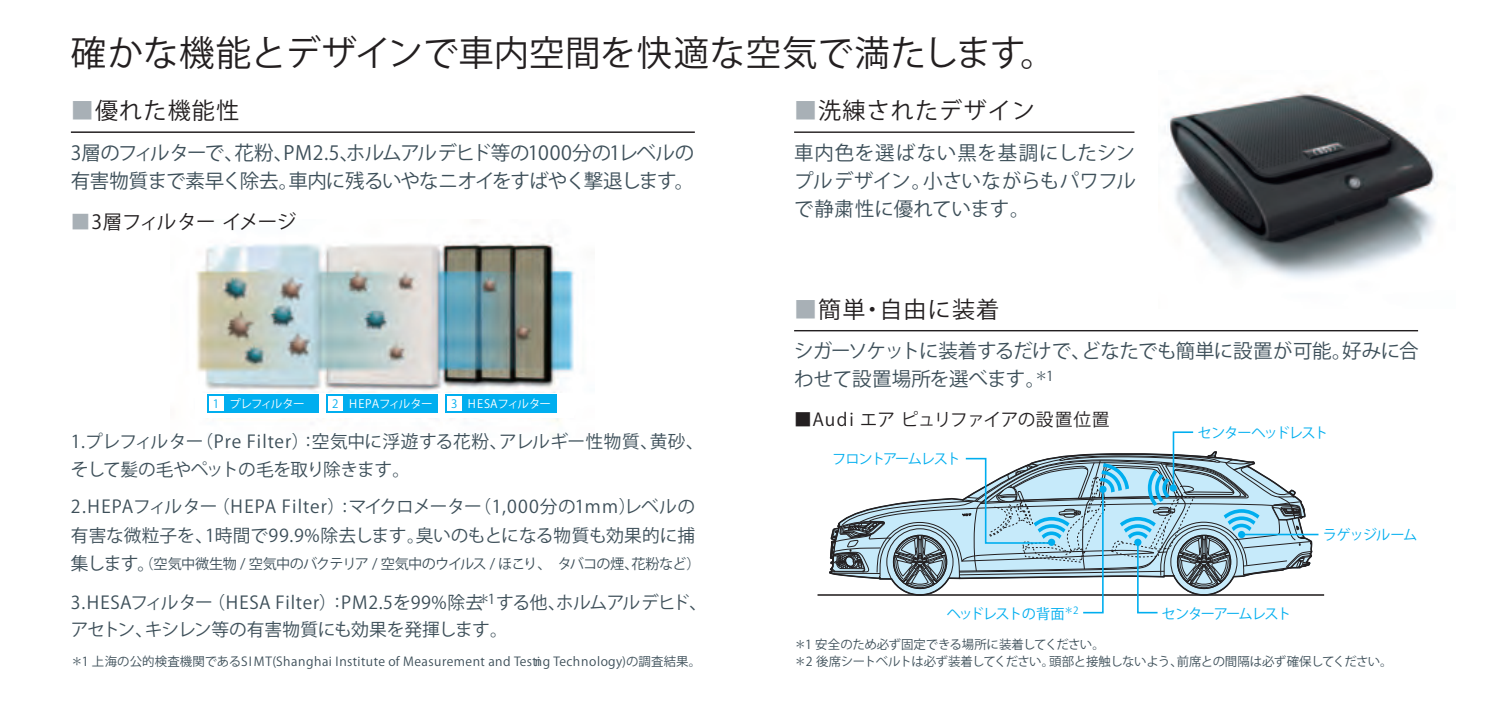
<style>
.page{position:relative;width:1489px;height:709px;background:#fff}
.page>*{position:absolute;margin:0;border:0;box-sizing:border-box;transform-origin:0 0}
.t1{font:35.5px "DFHS Gothic W7 MP RKSJ H";letter-spacing:.005em;color:#231f20}
.t2{font:23px "DFHS Gothic W7 MP RKSJ H";letter-spacing:.05em;color:#231f20}
.t3{font:19.5px/28.2px "DFHS Gothic W5 MP RKSJ H";letter-spacing:-.02em;color:#3d4f59}
.t4{font:19.5px "DFHS Gothic W7 MP RKSJ H";letter-spacing:-.04em;color:#231f20}
.t5{font:17.75px/28.2px "DFHS Gothic W5 MP RKSJ H";letter-spacing:-.01em;color:#3d4f59}
.t6{font:17.75px/26.8px "DFHS Gothic W5 MP RKSJ H";letter-spacing:-.035em;color:#3d4f59}
.t7{font:17.75px "DFHS Gothic W7 MP RKSJ H";letter-spacing:-.005em;color:#231f20}
.t8{font:14.25px "DFHS Gothic W5 MP RKSJ H";letter-spacing:-.055em;color:#3d4f59}
.t9{font:14.25px "DFHS Gothic W5 MP RKSJ H";letter-spacing:-.085em;color:#00aeef}
.t10{font:14.25px "DFHS Gothic W5 MP RKSJ H";letter-spacing:-.105em;color:#00aeef}
.t11{font:14.25px "DFHS Gothic W5 MP RKSJ H";letter-spacing:-.06em;color:#00aeef}
.t12{font:12.5px "DFHS Gothic W5 MP RKSJ H";letter-spacing:.035em;color:#3d4f59}
.t13{font:12.5px "DFHS Gothic W5 MP RKSJ H";letter-spacing:-.04em;color:#3d4f59}
.t14{font:12.5px "DFHS Gothic W5 MP RKSJ H";letter-spacing:-.015em;color:#3d4f59}
.t15{font:11.5px "DFHS Gothic W7 MP RKSJ H";letter-spacing:-.01em;color:#fff}
.t16{font:11.5px "DFHS Gothic W7 MP RKSJ H";letter-spacing:-.08em;color:#fff}
.s1{color:#a8b0b6}
.s2{color:#00aeef}
.s3{font-family:"DFHS Gothic W7 MP RKSJ H"}
.s4{font-size:17.75px}
</style>
<div class="page">
<img style="left:196px;top:241px;width:379px;height:181px">
<div style="left:195px;top:393px;width:378px;height:24px;background:#fff"></div>
<div style="left:207px;top:394px;width:112px;height:19px;background:#00aeef"></div>
<div style="left:210px;top:396px;width:14px;height:15px;background:#fff"></div>
<div style="left:326px;top:394px;width:112px;height:19px;background:#00aeef"></div>
<div style="left:328px;top:396px;width:14px;height:15px;background:#fff"></div>
<div style="left:445px;top:394px;width:112px;height:19px;background:#00aeef"></div>
<div style="left:447px;top:396px;width:14px;height:15px;background:#fff"></div>
<hr style="left:71px;top:131px;width:623px;height:2px;background:#231f20">
<img style="left:1168px;top:89px;width:270px;height:190px">
<hr style="left:794px;top:131px;width:340px;height:2px;background:#231f20">
<hr style="left:794px;top:330px;width:623px;height:1px;background:#231f20">
<hr style="left:817px;top:594px;width:506px;height:1px;background:#231f20">
<hr style="left:1241px;top:533px;width:77px;height:2px;background:#00aeef">
<svg style="left:827px;top:431px;width:486px;height:183px"></svg>
<p class="t1" style="left:71px;top:33px;width:986px">確かな機能とデザインで車内空間を快適な空気で満たします。</p>
<p class="t2" style="left:71px;top:98px;width:170px"><span class="s1">■</span>優れた機能性</p>
<p class="t3" style="left:71px;top:139px;width:625px">3層のフィルターで、花粉、PM2.5、ホルムアルデヒド等の1000分の1レベルの有害物質まで素早く除去。車内に残るいやなニオイをすばやく撃退します。</p>
<p class="t4" style="left:71px;top:211px;width:227px"><span class="s1">■</span>3層フィルター イメージ</p>
<p class="t16" style="left:213px;top:397px;width:93px"><span class="s2">1</span> プレフィルター</p>
<p class="t15" style="left:332px;top:397px;width:102px"><span class="s2">2</span> H EPAフィルター</p>
<p class="t15" style="left:451px;top:397px;width:102px"><span class="s2">3</span> H ESAフィルター</p>
<p class="t5" style="left:71px;top:427px;width:634px"><span class="s3">1.プレフィルター（Pre Filter）:</span>空気中に浮遊する花粉、アレルギー性物質、黄砂、そして髪の毛やペットの毛を取り除きます。</p>
<p class="t5" style="left:71px;top:493px;width:625px"><span class="s3">2.HEPAフィルター（HEPA Filter）:</span>マイクロメーター（1,000分の1mm）レベルの有害な微粒子を、1時間で99.9%除去します。臭いのもとになる物質も効果的に捕</p>
<p class="t8" style="left:71px;top:555px;width:631px"><span class="s4">集します。</span>（空気中微生物 / 空気中のバクテリア / 空気中のウイルス / ほこり、タバコの煙、花粉など）</p>
<p class="t6" style="left:71px;top:589px;width:638px"><span class="s3">3.HESAフィルター（HESA Filter）:</span>PM2.5を99%除去<sup>＊1</sup>する他、ホルムアルデヒド、アセトン、キシレン等の有害物質にも効果を発揮します。</p>
<p class="t2" style="left:794px;top:98px;width:242px"><span class="s1">■</span>洗練されたデザイン</p>
<p class="t3" style="left:794px;top:139px;width:343px;text-align:justify">車内色を選ばない黒を基調にしたシンプルデザイン。小さいながらもパワフルで静粛性に優れています。</p>
<p class="t2" style="left:794px;top:296px;width:207px"><span class="s1">■</span>簡単・自由に装着</p>
<p class="t3" style="left:794px;top:337px;width:626px">シガーソケットに装着するだけで、どなたでも簡単に設置が可能。好みに合わせて設置場所を選べます。<sup>＊1</sup></p>
<p class="t7" style="left:794px;top:410px;width:317px">■Audi エア ピュリファイアの設置位置</p>
<p class="t10" style="left:832px;top:451px;width:130px">フロントアームレスト</p>
<p class="t9" style="left:946px;top:605px;width:133px">ヘッドレストの背面<sup>＊2</sup></p>
<p class="t14" style="left:794px;top:637px;width:312px">＊1 安全のため必ず固定できる場所に装着してください。</p>
<p class="t9" style="left:1197px;top:424px;width:132px">センターヘッドレスト</p>
<p class="t10" style="left:1161px;top:605px;width:131px">センターアームレスト</p>
<p class="t11" style="left:1322px;top:526px;width:96px">ラゲッジルーム</p>
<p class="t12" style="left:71px;top:655px;width:632px">＊1 上海の公的検査機関であるSIMT(Shanghai Institute of Measurement and Testing Technology)の調査結果。</p>
<p class="t13" style="left:794px;top:655px;width:600px">＊2 後席シートベルトは必ず装着してください。頭部と接触しないよう、前席との間隔は必ず確保してください。</p>
</div>
